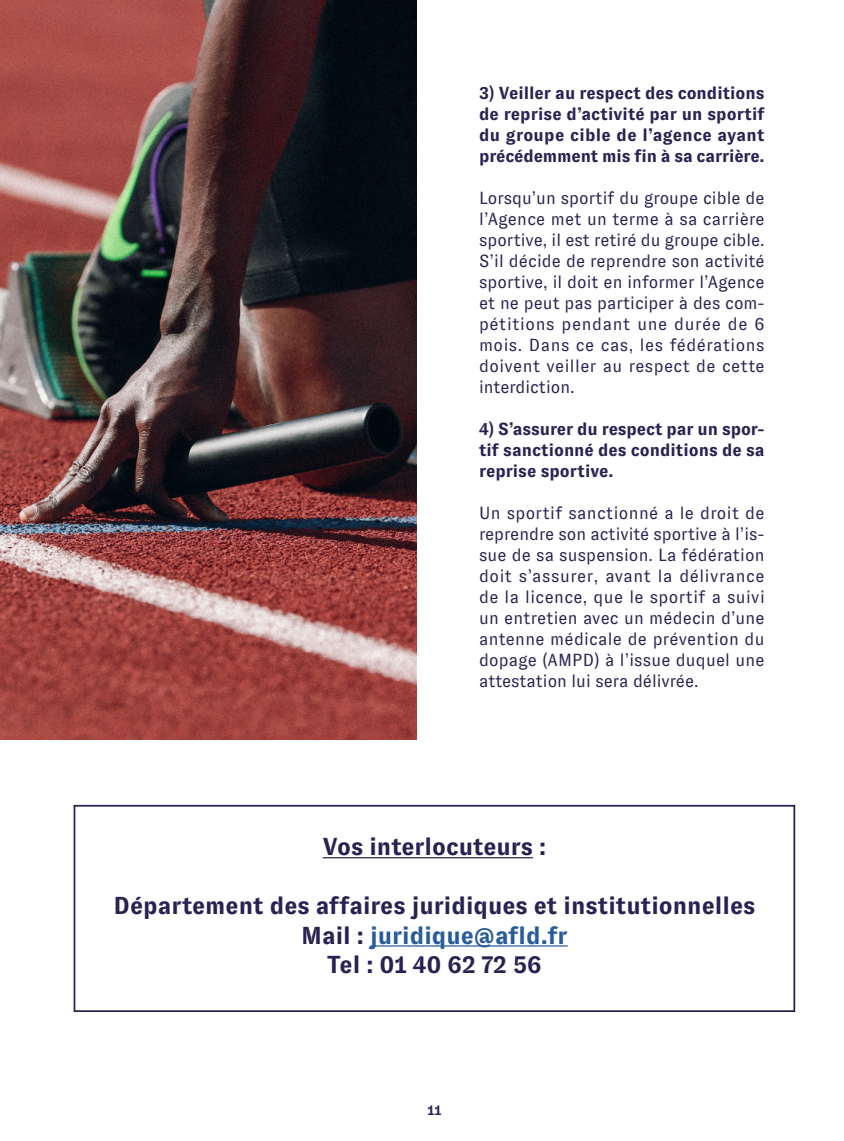
<style>
.page{position:relative;width:844px;height:1141px;background:#fff}
.page>*{position:absolute;margin:0;border:0;box-sizing:border-box;transform-origin:0 0}
.t1{font:700 24.5px/29.4px "GT Zirkon";color:#272252;text-align:center}
.t2{font:17.5px/21px "GT Zirkon";letter-spacing:.01em;color:#272252;text-align:justify}
.t3{font:700 17.5px/21px "GT Zirkon";color:#272252;text-align:justify}
.t4{font:700 14px "GT Zirkon";color:#262353}
.s1{color:#275b9b}
</style>
<div class="page">
<img style="left:0;top:0;width:416px;height:740px">
<hr style="left:322px;top:857px;width:211px;height:1px;background:#272252">
<hr style="left:370px;top:945px;width:197px;height:2px;background:#275b9b">
<div style="left:74px;top:805px;width:721px;height:207px;border:2px solid #272154"></div>
<p class="t3" style="left:479px;top:82px;width:287px">3) Veiller au respect des conditions de reprise d’activité par un sportif du groupe cible de l’agence ayant précédemment mis fin à sa carrière.</p>
<p class="t2" style="left:479px;top:188px;width:287px">Lorsqu’un sportif du groupe cible de l’Agence met un terme à sa carrière sportive, il est retiré du groupe cible.<br>S’il décide de reprendre son activité sportive, il doit en informer l’Agence et ne peut pas participer à des com&shy;pétitions pendant une durée de 6 mois. Dans ce cas, les fédérations doivent veiller au respect de cette interdiction.</p>
<p class="t3" style="left:479px;top:418px;width:287px">4) S’assurer du respect par un spor&shy;tif sanctionné des conditions de sa reprise sportive.</p>
<p class="t2" style="left:479px;top:503px;width:287px">Un sportif sanctionné a le droit de reprendre son activité sportive à l’is&shy;sue de sa suspension. La fédération doit s’assurer, avant la délivrance de la licence, que le sportif a suivi un entretien avec un médecin d’une antenne médicale de prévention du dopage (AMPD) à l’issue duquel une attestation lui sera délivrée.</p>
<h1 class="t1" style="left:322px;top:832px;width:225px">Vos interlocuteurs :</h1>
<h1 class="t1" style="left:113px;top:891px;width:643px">Département des affaires juridiques et institutionnelles<br>Mail : <span class="s1">juridique@afld.fr<br></span>Tel : 01 40 62 72 56</h1>
<p class="t4" style="left:427px;top:1102px;width:15px">11</p>
</div>
